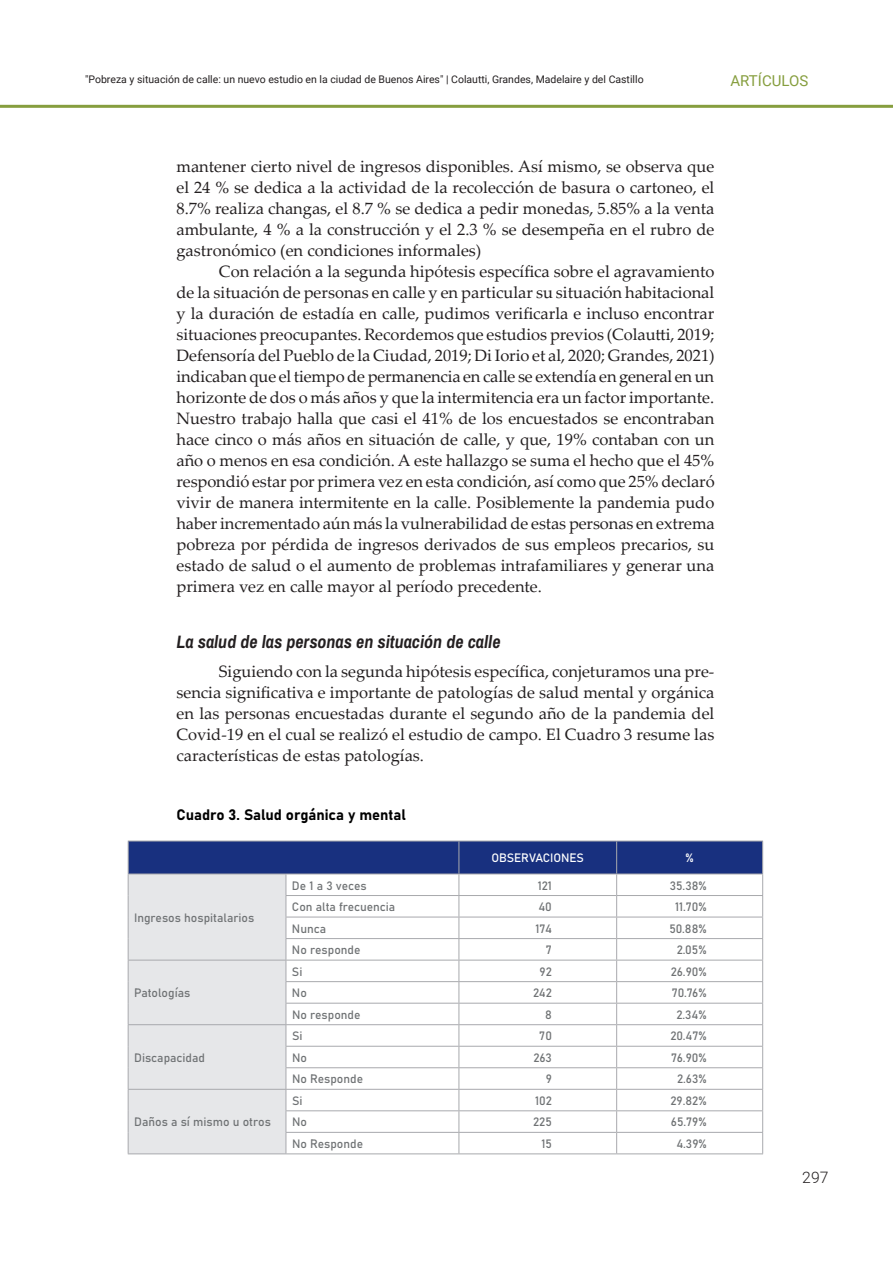
<style>
.page{position:relative;width:893px;height:1263px;background:#fff}
.page>*{position:absolute;margin:0;border:0;box-sizing:border-box;transform-origin:0 0}
.t1{font:italic 700 18px "Archivo Narrow";color:#231f20}
.t2{font:16.5px/21px "Palatino Linotype";color:#231f20;text-align:justify}
.t3{font:300 15.75px "Roboto";color:#231f20}
.t4{font:15px "Bahnschrift";color:#000001}
.t5{font:15px "Roboto";color:#869e3e}
.t6{font:12px "Bahnschrift";color:#6f7274}
.t7{font:12px "Bahnschrift";letter-spacing:-.01em;color:#fff}
.t8{font:10.5px "Roboto";color:#231f20}
</style>
<div class="page">
<hr style="left:0;top:105px;width:893px;height:3px;background:#869e3e">
<svg style="left:128px;top:841px;width:635px;height:312px"></svg>
<hr style="left:128px;top:1153px;width:158px;height:1px;background:#a8a9ad">
<hr style="left:286px;top:1153px;width:173px;height:1px;background:#a8a9ad">
<hr style="left:459px;top:1153px;width:158px;height:1px;background:#a8a9ad">
<hr style="left:617px;top:1153px;width:146px;height:1px;background:#a8a9ad">
<p class="t8" style="left:85px;top:72px;width:560px">"Pobreza y situación de calle: un nuevo estudio en la ciudad de Buenos Aires" | Colautti, Grandes, Madelaire y del Castillo</p>
<p class="t5" style="left:730px;top:71px;width:79px">ARTÍCULOS</p>
<p class="t2" style="left:176px;top:155px;width:539px">mantener cierto nivel de ingresos disponibles. Así mismo, se observa que el 24 % se dedica a la actividad de la recolección de basura o cartoneo, el 8.7% realiza changas, el 8.7 % se dedica a pedir monedas, 5.85% a la venta ambulante, 4 % a la construcción y el 2.3 % se desempeña en el rubro de gastronómico (en condiciones informales)</p>
<p class="t2" style="left:176px;top:260px;width:540px;text-indent:43px">Con relación a la segunda hipótesis específica sobre el agravamiento de la situación de personas en calle y en particular su situación habitacional y la duración de estadía en calle, pudimos verificarla e incluso encontrar situaciones preocupantes. Recordemos que estudios previos (Colautti, 2019; Defensoría del Pueblo de la Ciudad, 2019; Di Iorio et al, 2020; Grandes, 2021) indicaban que el tiempo de permanencia en calle se extendía en general en un horizonte de dos o más años y que la intermitencia era un factor importante.<br>Nuestro trabajo halla que casi el 41% de los encuestados se encontraban hace cinco o más años en situación de calle, y que, 19% contaban con un año o menos en esa condición. A este hallazgo se suma el hecho que el 45% respondió estar por primera vez en esta condición, así como que 25% declaró vivir de manera intermitente en la calle. Posiblemente la pandemia pudo haber incrementado aún más la vulnerabilidad de estas personas en extrema pobreza por pérdida de ingresos derivados de sus empleos precarios, su estado de salud o el aumento de problemas intrafamiliares y generar una primera vez en calle mayor al período precedente.</p>
<p class="t1" style="left:176px;top:629px;width:326px">La salud de las personas en situación de calle</p>
<p class="t2" style="left:176px;top:660px;width:539px;text-indent:43px">Siguiendo con la segunda hipótesis específica, conjeturamos una pre&shy;sencia significativa e importante de patologías de salud mental y orgánica en las personas encuestadas durante el segundo año de la pandemia del Covid-19 en el cual se realizó el estudio de campo. El Cuadro 3 resume las características de estas patologías.</p>
<p class="t4" style="left:176px;top:803px;width:231px">Cuadro 3. Salud orgánica y mental</p>
<p class="t7" style="left:492px;top:849px;width:94px">OBSERVACIONES</p>
<p class="t7" style="left:686px;top:849px;width:10px">%</p>
<p class="t6" style="left:134px;top:908px;width:122px">Ingresos hospitalarios</p>
<p class="t6" style="left:134px;top:984px;width:58px">Patologías</p>
<p class="t6" style="left:134px;top:1048px;width:72px">Discapacidad</p>
<p class="t6" style="left:134px;top:1113px;width:138px">Daños a sí mismo u otros</p>
<p class="t6" style="left:292px;top:876px;width:76px">De 1 a 3 veces</p>
<p class="t6" style="left:538px;top:876px;width:16px">121</p>
<p class="t6" style="left:670px;top:876px;width:38px">35.38%</p>
<p class="t6" style="left:292px;top:898px;width:105px">Con alta frecuencia</p>
<p class="t6" style="left:538px;top:898px;width:15px">40</p>
<p class="t6" style="left:675px;top:898px;width:33px">11.70%</p>
<p class="t6" style="left:292px;top:919px;width:36px">Nunca</p>
<p class="t6" style="left:536px;top:919px;width:18px">174</p>
<p class="t6" style="left:669px;top:919px;width:39px">50.88%</p>
<p class="t6" style="left:292px;top:941px;width:70px">No responde</p>
<p class="t6" style="left:546px;top:941px;width:8px">7</p>
<p class="t6" style="left:677px;top:941px;width:31px">2.05%</p>
<p class="t6" style="left:292px;top:962px;width:12px">Si</p>
<p class="t6" style="left:540px;top:962px;width:14px">92</p>
<p class="t6" style="left:671px;top:962px;width:37px">26.90%</p>
<p class="t6" style="left:292px;top:984px;width:16px">No</p>
<p class="t6" style="left:533px;top:984px;width:20px">242</p>
<p class="t6" style="left:672px;top:984px;width:37px">70.76%</p>
<p class="t6" style="left:292px;top:1005px;width:70px">No responde</p>
<p class="t6" style="left:545px;top:1005px;width:8px">8</p>
<p class="t6" style="left:676px;top:1005px;width:32px">2.34%</p>
<p class="t6" style="left:292px;top:1027px;width:12px">Si</p>
<p class="t6" style="left:539px;top:1027px;width:14px">70</p>
<p class="t6" style="left:670px;top:1027px;width:38px">20.47%</p>
<p class="t6" style="left:292px;top:1048px;width:16px">No</p>
<p class="t6" style="left:534px;top:1048px;width:20px">263</p>
<p class="t6" style="left:671px;top:1048px;width:37px">76.90%</p>
<p class="t6" style="left:292px;top:1070px;width:73px">No Responde</p>
<p class="t6" style="left:546px;top:1070px;width:8px">9</p>
<p class="t6" style="left:677px;top:1070px;width:31px">2.63%</p>
<p class="t6" style="left:292px;top:1091px;width:12px">Si</p>
<p class="t6" style="left:535px;top:1091px;width:18px">102</p>
<p class="t6" style="left:670px;top:1091px;width:38px">29.82%</p>
<p class="t6" style="left:292px;top:1113px;width:16px">No</p>
<p class="t6" style="left:533px;top:1113px;width:20px">225</p>
<p class="t6" style="left:671px;top:1113px;width:37px">65.79%</p>
<p class="t6" style="left:292px;top:1134px;width:73px">No Responde</p>
<p class="t6" style="left:541px;top:1134px;width:12px">15</p>
<p class="t6" style="left:676px;top:1134px;width:32px">4.39%</p>
<p class="t3" style="left:802px;top:1166px;width:28px">297</p>
</div>
